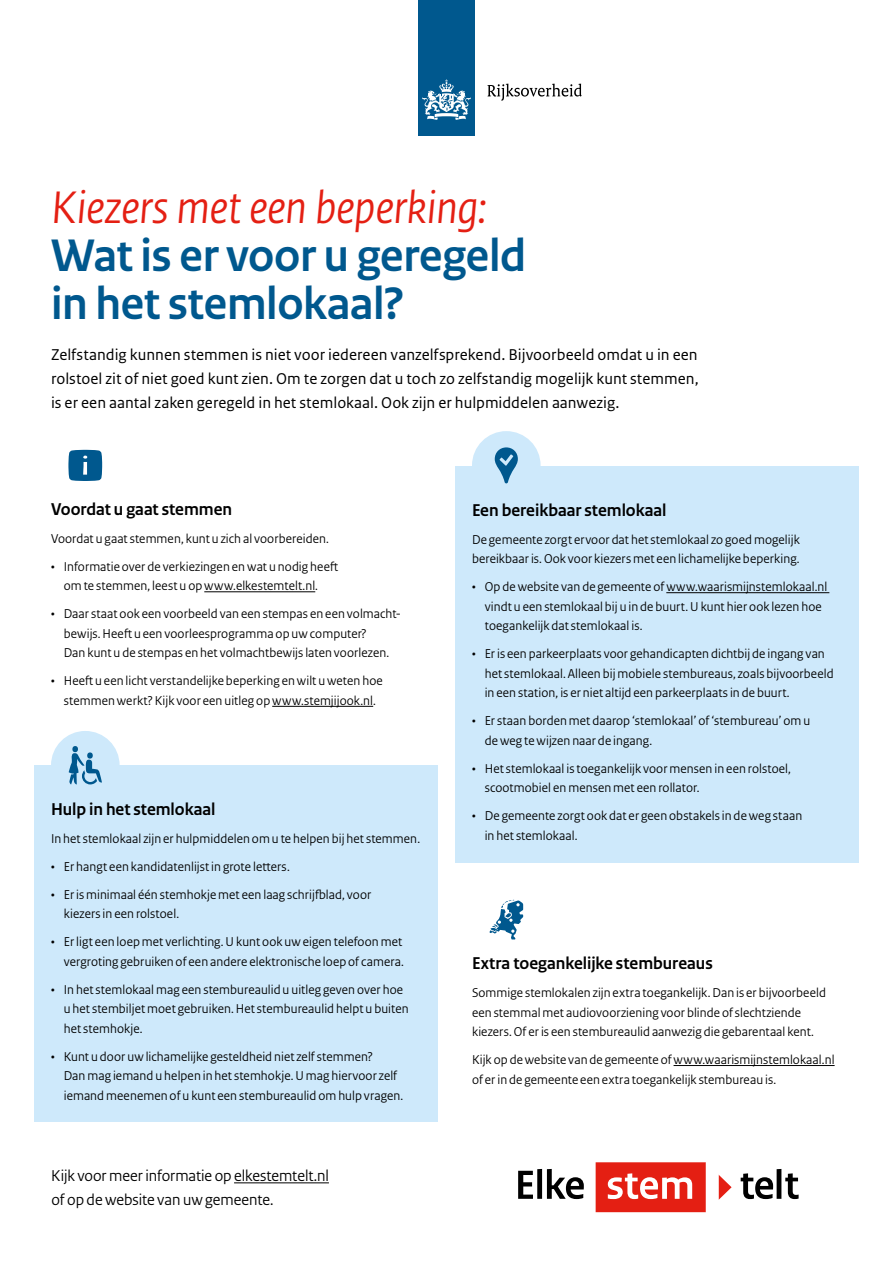
<style>
.page{position:relative;width:893px;height:1263px;background:#fff}
.page>*{position:absolute;margin:0;border:0;box-sizing:border-box;transform-origin:0 0}
.t1{font:700 48px/48px "Rijksoverheid Sans Heading";letter-spacing:-.005em;color:#00588e}
.t2{font:italic 48px "Rijksoverheid Sans Heading";letter-spacing:-.005em;color:#e41f13}
.t3{font:700 18px "Rijksoverheid Sans Heading";color:#000}
.t4{font:16.5px/24px "Rijksoverheid Sans Text";color:#000;text-align:justify}
.t5{font:16.5px/24px "Rijksoverheid Sans Heading";color:#000}
.t6{font:13.5px/19.5px "Rijksoverheid Sans Heading";letter-spacing:.01em;color:#000}
</style>
<div class="page">
<div style="left:418px;top:0;width:57px;height:136px;background:#00588e"></div>
<svg style="left:422px;top:79px;width:49px;height:41px"></svg>
<svg style="left:487px;top:84px;width:95px;height:17px"></svg>
<svg style="left:68px;top:450px;width:34px;height:31px"></svg>
<hr style="left:204px;top:591px;width:111px;height:1px;background:#000">
<hr style="left:272px;top:706px;width:101px;height:1px;background:#000">
<div style="left:455px;top:466px;width:404px;height:396px;background:#cee9fb"></div>
<div style="left:472px;top:431px;width:69px;height:69px;background:#cee9fb;border-radius:50%"></div>
<svg style="left:495px;top:447px;width:23px;height:36px"></svg>
<hr style="left:666px;top:592px;width:163px;height:1px;background:#000">
<div style="left:34px;top:765px;width:404px;height:357px;background:#cee9fb"></div>
<svg style="left:489px;top:900px;width:34px;height:39px"></svg>
<div style="left:51px;top:731px;width:69px;height:68px;background:#cee9fb;border-radius:50%"></div>
<svg style="left:69px;top:746px;width:33px;height:38px"></svg>
<hr style="left:674px;top:1065px;width:161px;height:1px;background:#000">
<hr style="left:234px;top:1182px;width:95px;height:1px;background:#000">
<div style="left:596px;top:1162px;width:110px;height:50px;background:#e41f13"></div>
<svg style="left:718px;top:1174px;width:14px;height:26px"></svg>
<svg style="left:608px;top:1173px;width:84px;height:26px"></svg>
<svg style="left:518px;top:1171px;width:15px;height:28px"></svg>
<div style="left:537px;top:1169px;width:5px;height:30px;background:#000"></div>
<svg style="left:547px;top:1169px;width:37px;height:30px"></svg>
<svg style="left:741px;top:1173px;width:32px;height:26px"></svg>
<hr style="left:777px;top:1169px;width:4px;height:30px;background:#000">
<svg style="left:785px;top:1173px;width:14px;height:26px"></svg>
<h1 class="t2" style="left:51px;top:181px;width:437px">Kiezers met een beperking:</h1>
<h1 class="t1" style="left:51px;top:232px;width:477px">Wat is er voor u geregeld in het stemlokaal?</h1>
<p class="t4" style="left:51px;top:343px;width:649px">Zelfstandig kunnen stemmen is niet voor iedereen vanzelfsprekend. Bijvoorbeeld omdat u in een rolstoel zit of niet goed kunt zien. Om te zorgen dat u toch zo zelfstandig mogelijk kunt stemmen, is er een aantal zaken geregeld in het stemlokaal. Ook zijn er hulpmiddelen aanwezig.</p>
<h2 class="t3" style="left:51px;top:499px;width:183px">Voordat u gaat stemmen</h2>
<p class="t6" style="left:51px;top:529px;width:279px">Voordat u gaat stemmen, kunt u zich al voorbereiden.</p>
<p class="t6" style="left:51px;top:557px;width:289px;text-align:center">• Informatie over de verkiezingen en wat u nodig heeft om te stemmen, leest u op www.elkestemtelt.nl.</p>
<p class="t6" style="left:64px;top:604px;width:339px;text-indent:-13px">• Daar staat ook een voorbeeld van een stempas en een volmacht&shy;bewijs. Heeft u een voorleesprogramma op uw computer?<br>Dan kunt u de stempas en het volmachtbewijs laten voorlezen.</p>
<p class="t6" style="left:51px;top:671px;width:333px;text-align:center">• Heeft u een licht verstandelijke beperking en wilt u weten hoe stemmen werkt? Kijk voor een uitleg op www.stemjijook.nl.</p>
<h2 class="t3" style="left:51px;top:799px;width:166px">Hulp in het stemlokaal</h2>
<p class="t6" style="left:51px;top:829px;width:371px">In het stemlokaal zijn er hulpmiddelen om u te helpen bij het stemmen.</p>
<p class="t6" style="left:51px;top:857px;width:240px">• Er hangt een kandidatenlijst in grote letters.</p>
<p class="t6" style="left:64px;top:885px;width:309px;text-indent:-13px">• Er is minimaal één stemhokje met een laag schrijfblad, voor kiezers in een rolstoel.</p>
<p class="t6" style="left:51px;top:932px;width:354px;text-align:right">• Er ligt een loep met verlichting. U kunt ook uw eigen telefoon met vergroting gebruiken of een andere elektronische loep of camera.</p>
<p class="t6" style="left:64px;top:980px;width:346px;text-indent:-13px">• In het stemlokaal mag een stembureaulid u uitleg geven over hoe u het stembiljet moet gebruiken. Het stembureaulid helpt u buiten het stemhokje.</p>
<p class="t6" style="left:64px;top:1047px;width:341px;text-indent:-13px">• Kunt u door uw lichamelijke gesteldheid niet zelf stemmen?<br>Dan mag iemand u helpen in het stemhokje. U mag hiervoor zelf iemand meenemen of u kunt een stembureaulid om hulp vragen.</p>
<p class="t5" style="left:51px;top:1164px;width:279px">Kijk voor meer informatie op elkestemtelt.nl of op de website van uw gemeente.</p>
<h2 class="t3" style="left:472px;top:500px;width:196px">Een bereikbaar stemlokaal</h2>
<p class="t6" style="left:472px;top:530px;width:329px">De gemeente zorgt ervoor dat het stemlokaal zo goed mogelijk bereikbaar is. Ook voor kiezers met een lichamelijke beperking.</p>
<p class="t6" style="left:485px;top:577px;width:344px;text-indent:-13px">• Op de website van de gemeente of www.waarismijnstemlokaal.nl vindt u een stemlokaal bij u in de buurt. U kunt hier ook lezen hoe toegankelijk dat stemlokaal is.</p>
<p class="t6" style="left:485px;top:644px;width:350px;text-indent:-13px">• Er is een parkeerplaats voor gehandicapten dichtbij de ingang van het stemlokaal. Alleen bij mobiele stembureaus, zoals bijvoorbeeld in een station, is er niet altijd een parkeerplaats in de buurt.</p>
<p class="t6" style="left:485px;top:711px;width:327px;text-indent:-13px">• Er staan borden met daarop ‘stemlokaal’ of ‘stembureau’ om u de weg te wijzen naar de ingang.</p>
<p class="t6" style="left:485px;top:759px;width:308px;text-indent:-13px">• Het stemlokaal is toegankelijk voor mensen in een rolstoel, scootmobiel en mensen met een rollator.</p>
<p class="t6" style="left:485px;top:806px;width:319px;text-indent:-13px">• De gemeente zorgt ook dat er geen obstakels in de weg staan in het stemlokaal.</p>
<h2 class="t3" style="left:472px;top:953px;width:242px">Extra toegankelijke stembureaus</h2>
<p class="t6" style="left:472px;top:983px;width:355px">Sommige stemlokalen zijn extra toegankelijk. Dan is er bijvoorbeeld een stemmal met audiovoorziening voor blinde of slechtziende kiezers. Of er is een stembureaulid aanwezig die gebarentaal kent.</p>
<p class="t6" style="left:472px;top:1050px;width:364px">Kijk op de website van de gemeente of www.waarismijnstemlokaal.nl of er in de gemeente een extra toegankelijk stembureau is.</p>
</div>
